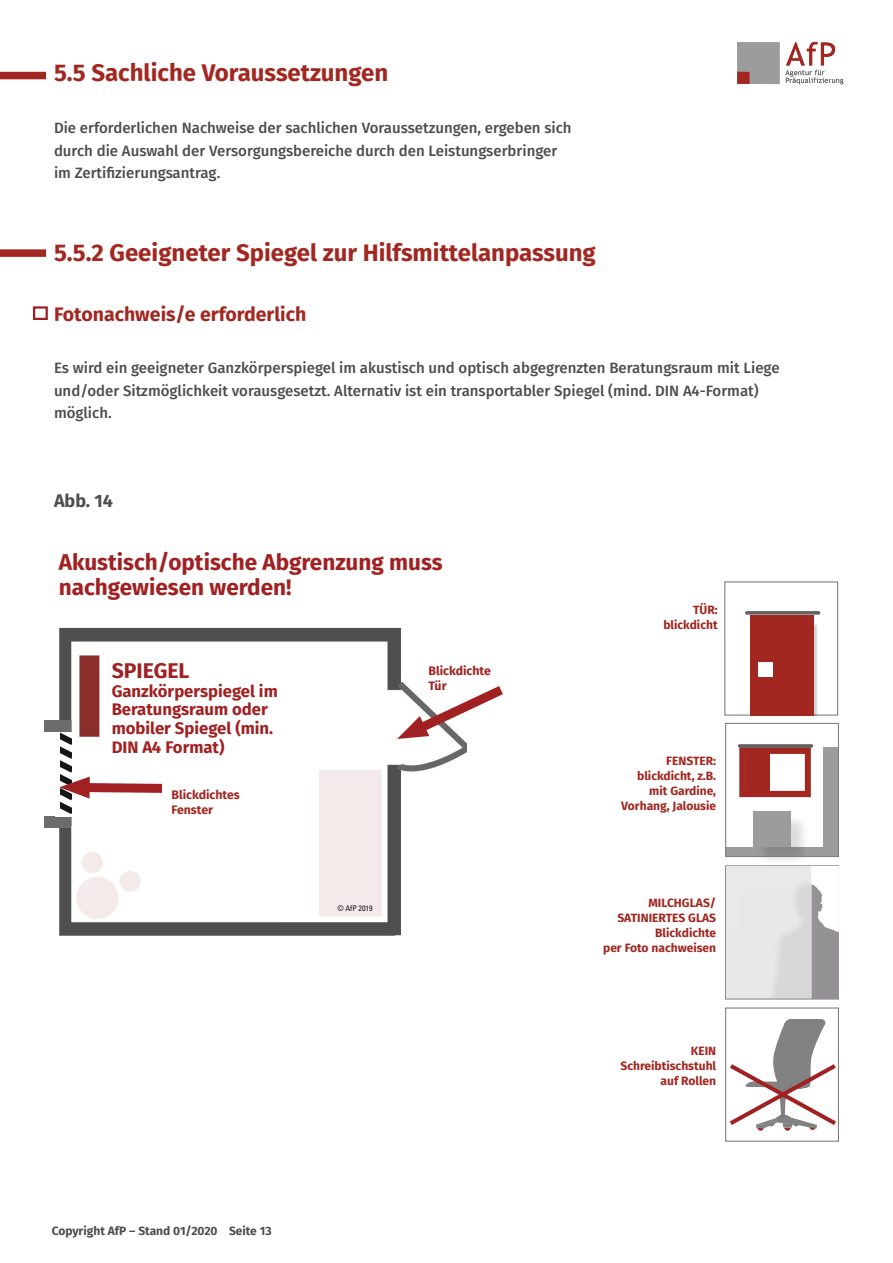
<style>
.page{position:relative;width:893px;height:1263px;background:#fff}
.page>*{position:absolute;margin:0;border:0;box-sizing:border-box;transform-origin:0 0}
.t1{font:700 24px "Fira Sans";color:#a22720}
.t2{font:700 22.5px/25.7px "Fira Sans";color:#a12122}
.t3{font:700 21.3px "Fira Sans";color:#a12122}
.t4{font:700 19.5px "Fira Sans";color:#a22720}
.t5{font:700 18px "Fira Sans";color:#4e4e4d}
.t6{font:700 16.65px/18.9px "Fira Sans";color:#a12122}
.t7{font:500 15px/22.5px "Fira Sans";color:#4e4d4d}
.t8{font:700 12.3px/15.3px "Fira Sans";color:#a22720}
.t9{font:700 12.3px/15.3px "Fira Sans";color:#a12122}
.t10{font:700 12px/15px "Fira Sans";color:#a22720;text-align:right}
.t11{font:700 12px "Fira Sans";color:#4e4e4d}
.t12{font:condensed 7.8px "Univers LT Pro";color:#151616}
</style>
<div class="page">
<div style="left:0;top:72px;width:46px;height:7px;background:#a22720"></div>
<img style="left:48px;top:627px;width:418px;height:309px">
<svg style="left:397px;top:678px;width:106px;height:65px"></svg>
<div style="left:44px;top:721px;width:27px;height:11px;background:#6d6c6c"></div>
<div style="left:44px;top:816px;width:27px;height:12px;background:#6d6c6c"></div>
<div style="left:33px;top:306px;width:15px;height:14px;border:2px solid #a12122"></div>
<div style="left:0;top:249px;width:46px;height:8px;background:#a22720"></div>
<div style="left:737px;top:42px;width:43px;height:42px;background:#9c9c9c"></div>
<svg style="left:785px;top:42px;width:58px;height:42px"></svg>
<div style="left:737px;top:72px;width:12px;height:12px;background:#a22720"></div>
<svg style="left:50px;top:727px;width:121px;height:92px"></svg>
<div style="left:724px;top:581px;width:114px;height:135px;background:#fff;border:1px solid #7f807f"></div>
<div style="left:726px;top:830px;width:113px;height:27px;background:#9c9c9c"></div>
<div style="left:751px;top:624px;width:67px;height:104px;background:#d4d4d4"></div>
<div style="left:751px;top:615px;width:63px;height:101px;background:#a22720"></div>
<svg style="left:745px;top:611px;width:75px;height:4px"></svg>
<div style="left:726px;top:790px;width:112px;height:56px;background:#fff"></div>
<div style="left:739px;top:747px;width:72px;height:50px;border:7px solid #a22720"></div>
<div style="left:746px;top:753px;width:58px;height:37px;background:#fff"></div>
<div style="left:747px;top:751px;width:5px;height:42px;background:#a22720"></div>
<div style="left:753px;top:751px;width:5px;height:42px;background:#a22720"></div>
<div style="left:765px;top:751px;width:5px;height:42px;background:#a22720"></div>
<div style="left:759px;top:751px;width:5px;height:42px;background:#a22720"></div>
<svg style="left:738px;top:744px;width:75px;height:4px"></svg>
<div style="left:756px;top:814px;width:54px;height:52px;background:#151616;opacity:.15"></div>
<div style="left:753px;top:811px;width:38px;height:36px;background:#9c9c9c"></div>
<div style="left:823px;top:747px;width:14px;height:100px;background:#9c9c9c"></div>
<div style="left:759px;top:662px;width:14px;height:15px;background:#fff"></div>
<div style="left:739px;top:716px;width:90px;height:14px;background:#fff"></div>
<div style="left:725px;top:723px;width:114px;height:134px;border:1px solid #7f807f"></div>
<div style="left:725px;top:865px;width:114px;height:134px;border:1px solid #7f807f"></div>
<img style="left:726px;top:866px;width:112px;height:133px">
<div style="left:726px;top:866px;width:85px;height:132px;background:linear-gradient(to right,#edeced,#dddcdc)"></div>
<div style="left:725px;top:1007px;width:114px;height:135px;background:#fff;border:1px solid #7f807f"></div>
<svg style="left:725px;top:1019px;width:114px;height:112px"></svg>
<h1 class="t1" style="left:54px;top:52px;width:336px">5.5 Sachliche Voraussetzungen</h1>
<p class="t7" style="left:54px;top:116px;width:519px">Die erforderlichen Nachweise der sachlichen Voraussetzungen, ergeben sich durch die Auswahl der Versorgungsbereiche durch den Leistungserbringer im Zertifizierungsantrag.</p>
<h1 class="t1" style="left:54px;top:232px;width:543px">5.5.2 Geeigneter Spiegel zur Hilfsmittelanpassung</h1>
<h3 class="t4" style="left:54px;top:298px;width:254px">Fotonachweis/e erforderlich</h3>
<p class="t7" style="left:54px;top:356px;width:727px">Es wird ein geeigneter Ganzkörperspiegel im akustisch und optisch abgegrenzten Beratungsraum mit Liege und/oder Sitzmöglichkeit vorausgesetzt. Alternativ ist ein transportabler Spiegel (mind. DIN A4-Format) möglich.</p>
<p class="t5" style="left:54px;top:486px;width:61px">Abb. 14</p>
<h2 class="t2" style="left:59px;top:547px;width:385px">Akustisch/optische Abgrenzung muss nachgewiesen werden!</h2>
<h3 class="t3" style="left:112px;top:652px;width:79px">SPIEGEL</h3>
<p class="t6" style="left:112px;top:680px;width:168px">Ganzkörperspiegel im<br>Beratungsraum oder mobiler Spiegel (min.<br>DIN A4 Format)</p>
<p class="t8" style="left:171px;top:786px;width:70px">Blickdichtes<br>Fenster</p>
<p class="t9" style="left:428px;top:662px;width:64px">Blickdichte<br>Tür</p>
<p class="t12" style="left:337px;top:903px;width:37px">© AfP 2019</p>
<p class="t11" style="left:52px;top:1220px;width:221px">Copyright AfP – Stand 01/2020 Seite 13</p>
<p class="t10" style="left:663px;top:601px;width:56px">TÜR: blickdicht</p>
<p class="t10" style="left:621px;top:752px;width:96px">FENSTER: blickdicht, z.B. mit Gardine,<br>Vorhang, Jalousie</p>
<p class="t10" style="left:603px;top:895px;width:115px">MILCHGLAS/<br>SATINIERTES GLAS<br>Blickdichte<br>per Foto nachweisen</p>
<p class="t10" style="left:620px;top:1042px;width:97px">KEIN<br>Schreibtischstuhl auf Rollen</p>
</div>
